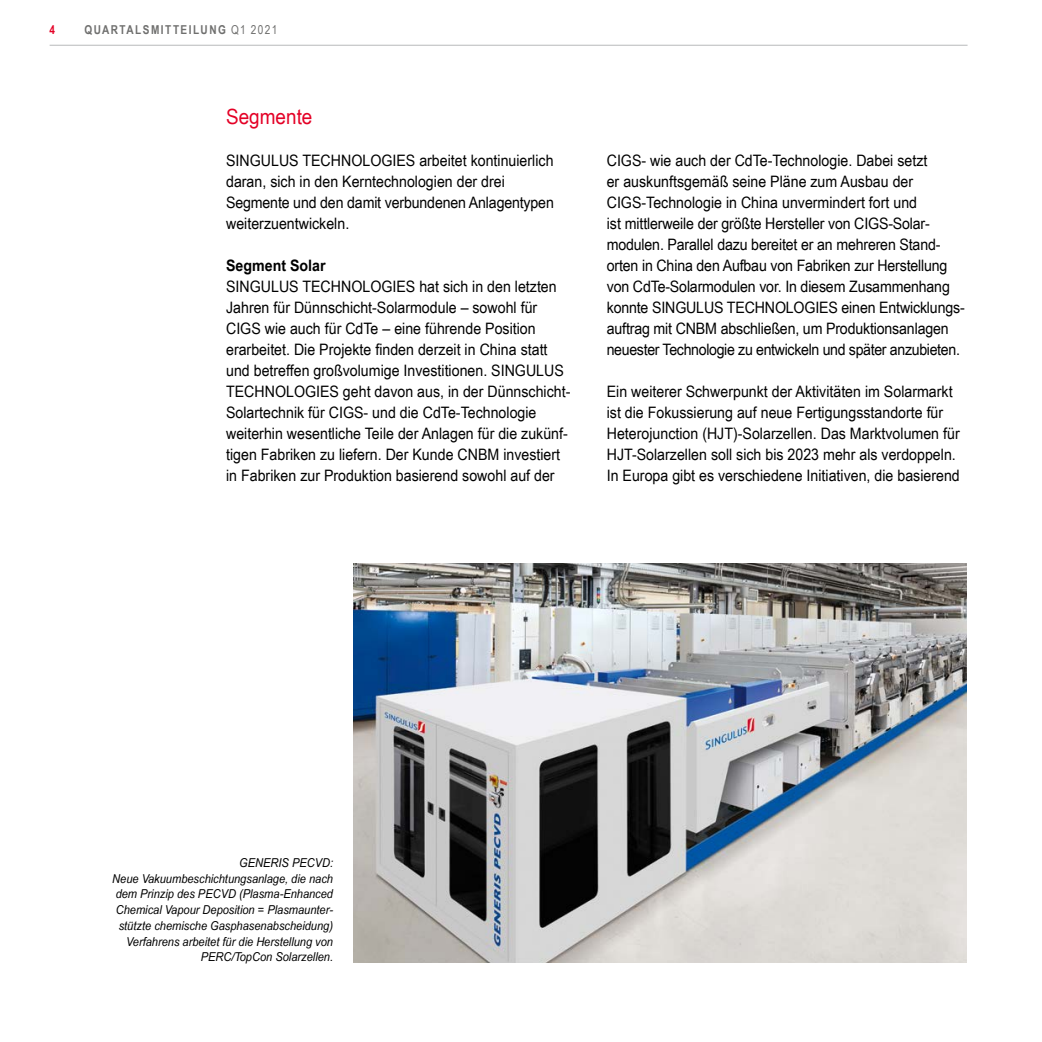
<style>
.page{position:relative;width:1042px;height:1042px;background:#fff}
.page>*{position:absolute;margin:0;border:0;box-sizing:border-box;transform-origin:0 0}
.t1{font:21px "Arial Narrow";color:#e40026;scale:1.1 1}
.t2{font:15.75px/21px "Arial Narrow";color:#000;scale:1.1 1}
.t3{font:700 15.75px "Arial Narrow";color:#000;scale:1.1 1}
.t4{font:italic 12.25px/15.8px "Arial Narrow";color:#000;text-align:right;scale:1.1 1}
.t5{font:700 12.25px "Arial Narrow";letter-spacing:.12em;color:#6f6f6e}
.t6{font:700 12.25px "Arial Narrow";color:#e40026}
.s1{font-weight:400}
</style>
<div class="page">
<hr style="left:50px;top:45px;width:917px;height:1px;background:#bbbcbd">
<img style="left:353px;top:563px;width:613px;height:399px">
<p class="t6" style="left:50px;top:20px;width:7px">4</p>
<p class="t5" style="left:84px;top:20px;width:194px">QUARTALSMITTEILUNG <span class="s1">Q1 2021</span></p>
<h1 class="t1" style="left:226px;top:101px;width:80px">Segmente</h1>
<p class="t2" style="left:226px;top:149px;width:299px">SINGULUS TECHNOLOGIES arbeitet kontinuierlich daran, sich in den Kerntechnologien der drei Segmente und den damit verbundenen Anlagentypen weiterzuentwickeln.</p>
<p class="t3" style="left:226px;top:254px;width:92px">Segment Solar</p>
<p class="t2" style="left:226px;top:275px;width:314px">SINGULUS TECHNOLOGIES hat sich in den letzten Jahren für Dünnschicht-Solarmodule – sowohl für CIGS wie auch für CdTe – eine führende Position erarbeitet. Die Projekte finden derzeit in China statt und betreffen großvolumige Investitionen. SINGULUS TECHNOLOGIES geht davon aus, in der Dünnschicht-Solartechnik für CIGS- und die CdTe-Technologie weiterhin wesentliche Teile der Anlagen für die zukünf&shy;tigen Fabriken zu liefern. Der Kunde CNBM investiert in Fabriken zur Produktion basierend sowohl auf der</p>
<p class="t2" style="left:607px;top:149px;width:327px">CIGS- wie auch der CdTe-Technologie. Dabei setzt<br>er auskunftsgemäß seine Pläne zum Ausbau der CIGS-Technologie in China unvermindert fort und<br>ist mittlerweile der größte Hersteller von CIGS-Solar&shy;modulen. Parallel dazu bereitet er an mehreren Stand&shy;orten in China den Aufbau von Fabriken zur Herstellung von CdTe-Solarmodulen vor. In diesem Zusammenhang konnte SINGULUS TECHNOLOGIES einen Entwicklungs&shy;auftrag mit CNBM abschließen, um Produktionsanlagen neuester Technologie zu entwickeln und später anzubieten.</p>
<p class="t2" style="left:607px;top:380px;width:322px">Ein weiterer Schwerpunkt der Aktivitäten im Solarmarkt ist die Fokussierung auf neue Fertigungsstandorte für Heterojunction (HJT)-Solarzellen. Das Marktvolumen für HJT-Solarzellen soll sich bis 2023 mehr als verdoppeln.<br>In Europa gibt es verschiedene Initiativen, die basierend</p>
<p class="t4" style="left:112px;top:854px;width:202px">GENERIS PECVD:<br>Neue Vakuumbeschichtungsanlage, die nach dem Prinzip des PECVD (Plasma-Enhanced Chemical Vapour Deposition = Plasmaunter&shy;stützte chemische Gasphasenabscheidung)<br>Verfahrens arbeitet für die Herstellung von PERC/TopCon Solarzellen.</p>
</div>
